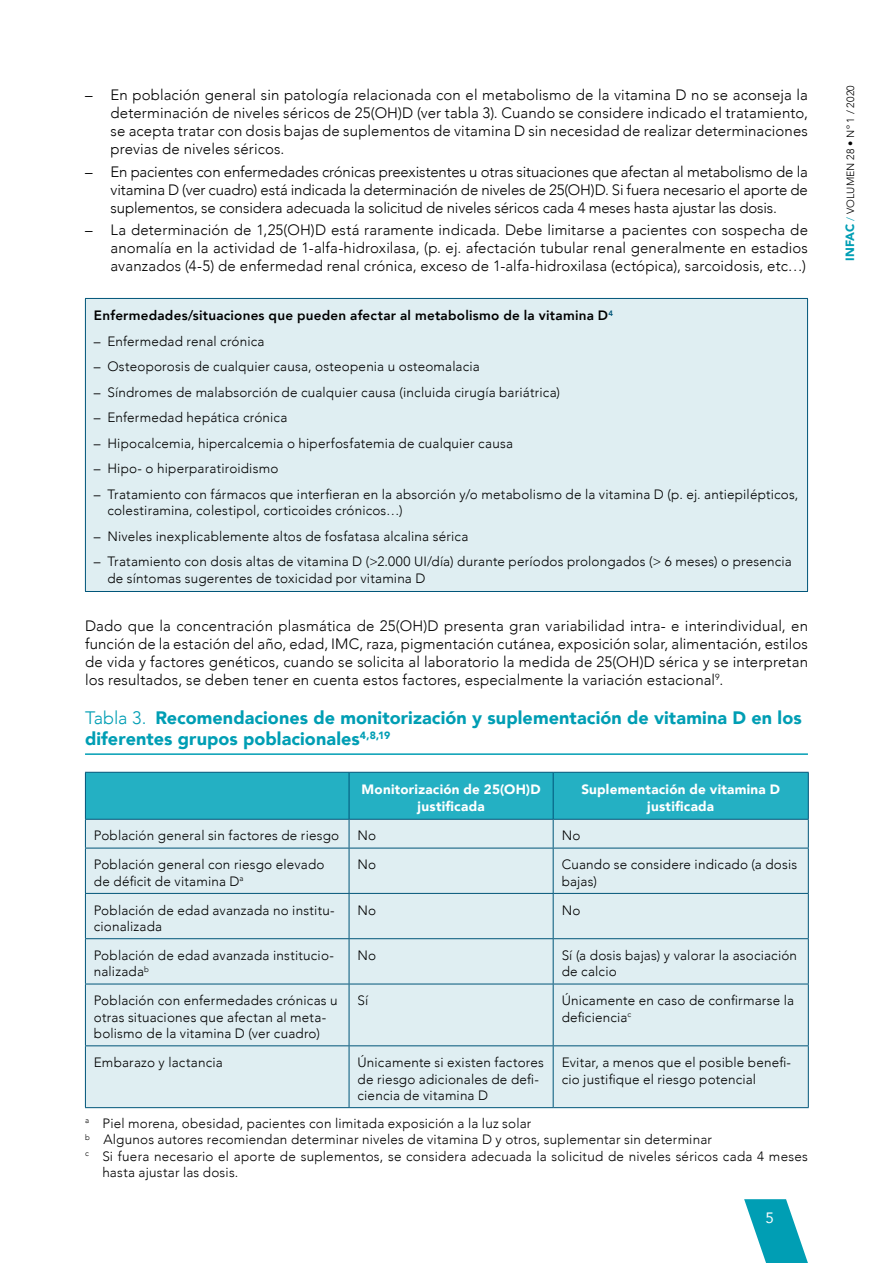
<style>
.page{position:relative;width:893px;height:1263px;background:#fff}
.page>*{position:absolute;margin:0;border:0;box-sizing:border-box;transform-origin:0 0}
.t1{font:900 18px/21px "Avenir";letter-spacing:.005em;color:#009eb4}
.t2{font:300 15px/18px "Avenir";letter-spacing:.005em;color:#000;text-align:justify}
.t3{font:15px "Avenir";color:#fff}
.t4{font:300 13.5px/16.5px "Avenir";letter-spacing:.015em;color:#000}
.t5{font:900 13.5px/16.5px "Avenir";letter-spacing:.02em;color:#fff;text-align:center}
.t6{font:800 13.5px "Avenir";letter-spacing:.015em;color:#000}
.t7{font:300 10.5px "Avenir";letter-spacing:.02em;color:#000}
.s1{font-weight:300}
.s2{font-weight:900;font-size:12px;color:#009eb4}
.s3{color:#009eb4}
</style>
<div class="page">
<hr style="left:85px;top:753px;width:723px;height:2px;background:#009eb4">
<div style="left:85px;top:298px;width:722px;height:293px;background:#dfeef2"></div>
<hr style="left:85px;top:298px;width:723px;height:1px;background:#005579">
<hr style="left:85px;top:299px;width:1px;height:292px;background:#005579">
<hr style="left:807px;top:299px;width:1px;height:292px;background:#005579">
<hr style="left:85px;top:591px;width:723px;height:1px;background:#005579">
<div style="left:86px;top:849px;width:722px;height:258px;background:#dfeef2"></div>
<hr style="left:85px;top:848px;width:264px;height:1px;background:#005579">
<hr style="left:349px;top:848px;width:204px;height:1px;background:#005579">
<hr style="left:349px;top:848px;width:1px;height:45px;background:#005579">
<hr style="left:553px;top:848px;width:256px;height:1px;background:#005579">
<hr style="left:553px;top:848px;width:1px;height:45px;background:#005579">
<hr style="left:85px;top:893px;width:264px;height:1px;background:#005579">
<hr style="left:349px;top:893px;width:204px;height:1px;background:#005579">
<hr style="left:349px;top:894px;width:1px;height:44px;background:#005579">
<hr style="left:553px;top:893px;width:256px;height:1px;background:#005579">
<hr style="left:553px;top:894px;width:1px;height:44px;background:#005579">
<hr style="left:85px;top:938px;width:264px;height:1px;background:#005579">
<hr style="left:349px;top:938px;width:204px;height:1px;background:#005579">
<hr style="left:349px;top:939px;width:1px;height:45px;background:#005579">
<hr style="left:553px;top:938px;width:256px;height:1px;background:#005579">
<hr style="left:553px;top:939px;width:1px;height:45px;background:#005579">
<hr style="left:85px;top:984px;width:264px;height:1px;background:#005579">
<hr style="left:349px;top:984px;width:204px;height:1px;background:#005579">
<hr style="left:349px;top:984px;width:1px;height:61px;background:#005579">
<hr style="left:553px;top:984px;width:256px;height:1px;background:#005579">
<hr style="left:553px;top:984px;width:1px;height:61px;background:#005579">
<hr style="left:85px;top:1045px;width:264px;height:1px;background:#005579">
<hr style="left:349px;top:1045px;width:204px;height:1px;background:#005579">
<hr style="left:349px;top:1046px;width:1px;height:61px;background:#005579">
<hr style="left:553px;top:1045px;width:256px;height:1px;background:#005579">
<hr style="left:553px;top:1046px;width:1px;height:61px;background:#005579">
<svg style="left:85px;top:773px;width:724px;height:75px;background:#69c5d3"></svg>
<hr style="left:85px;top:848px;width:1px;height:45px;background:#005579">
<hr style="left:808px;top:848px;width:1px;height:45px;background:#005579">
<hr style="left:85px;top:894px;width:1px;height:44px;background:#005579">
<hr style="left:808px;top:894px;width:1px;height:44px;background:#005579">
<hr style="left:85px;top:939px;width:1px;height:45px;background:#005579">
<hr style="left:808px;top:939px;width:1px;height:45px;background:#005579">
<hr style="left:85px;top:984px;width:1px;height:61px;background:#005579">
<hr style="left:808px;top:984px;width:1px;height:61px;background:#005579">
<hr style="left:85px;top:1046px;width:1px;height:61px;background:#005579">
<hr style="left:808px;top:1046px;width:1px;height:61px;background:#005579">
<hr style="left:85px;top:1107px;width:264px;height:1px;background:#005579">
<hr style="left:349px;top:1107px;width:204px;height:1px;background:#005579">
<hr style="left:553px;top:1107px;width:256px;height:1px;background:#005579">
<hr style="left:85px;top:772px;width:264px;height:1px;background:#005579">
<hr style="left:85px;top:773px;width:1px;height:46px;background:#005579">
<hr style="left:349px;top:772px;width:204px;height:1px;background:#005579">
<hr style="left:553px;top:772px;width:256px;height:1px;background:#005579">
<hr style="left:808px;top:773px;width:1px;height:46px;background:#005579">
<hr style="left:85px;top:819px;width:264px;height:1px;background:#005579">
<hr style="left:349px;top:819px;width:204px;height:1px;background:#005579">
<hr style="left:553px;top:819px;width:256px;height:1px;background:#005579">
<svg style="left:744px;top:1199px;width:64px;height:64px"></svg>
<p class="t2" style="left:111px;top:86px;width:699px;text-indent:-26px">– En población general sin patología relacionada con el metabolismo de la vitamina D no se aconseja la determinación de niveles séricos de 25(OH)D (ver tabla 3). Cuando se considere indicado el tratamiento, se acepta tratar con dosis bajas de suplementos de vitamina D sin necesidad de realizar determinaciones previas de niveles séricos.</p>
<p class="t2" style="left:111px;top:162px;width:699px;text-indent:-26px">– En pacientes con enfermedades crónicas preexistentes u otras situaciones que afectan al metabolismo de la vitamina D (ver cuadro) está indicada la determinación de niveles de 25(OH)D. Si fuera necesario el aporte de suplementos, se considera adecuada la solicitud de niveles séricos cada 4 meses hasta ajustar las dosis.</p>
<p class="t2" style="left:111px;top:221px;width:699px;text-indent:-26px">– La determinación de 1,25(OH)D está raramente indicada. Debe limitarse a pacientes con sospecha de anomalía en la actividad de 1-alfa-hidroxilasa, (p. ej. afectación tubular renal generalmente en estadios avanzados (4-5) de enfermedad renal crónica, exceso de 1-alfa-hidroxilasa (ectópica), sarcoidosis, etc…)</p>
<p class="t6" style="left:94px;top:305px;width:521px">Enfermedades/situaciones que pueden afectar al metabolismo de la vitamina D<sup>4</sup></p>
<p class="t4" style="left:94px;top:333px;width:172px">– Enfermedad renal crónica</p>
<p class="t4" style="left:94px;top:359px;width:387px">– Osteoporosis de cualquier causa, osteopenia u osteomalacia</p>
<p class="t4" style="left:94px;top:384px;width:468px">– Síndromes de malabsorción de cualquier causa (incluida cirugía bariátrica)</p>
<p class="t4" style="left:94px;top:410px;width:195px">– Enfermedad hepática crónica</p>
<p class="t4" style="left:94px;top:435px;width:421px">– Hipocalcemia, hipercalcemia o hiperfosfatemia de cualquier causa</p>
<p class="t4" style="left:94px;top:461px;width:186px">– Hipo- o hiperparatiroidismo</p>
<p class="t4" style="left:107px;top:486px;width:692px;text-indent:-13px">– Tratamiento con fármacos que interfieran en la absorción y/o metabolismo de la vitamina D (p. ej. antiepilépticos, colestiramina, colestipol, corticoides crónicos…)</p>
<p class="t4" style="left:94px;top:528px;width:376px">– Niveles inexplicablemente altos de fosfatasa alcalina sérica</p>
<p class="t4" style="left:107px;top:554px;width:686px;text-indent:-13px">– Tratamiento con dosis altas de vitamina D (&gt;2.000 UI/día) durante períodos prolongados (&gt; 6 meses) o presencia de síntomas sugerentes de toxicidad por vitamina D</p>
<p class="t2" style="left:85px;top:617px;width:724px">Dado que la concentración plasmática de 25(OH)D presenta gran variabilidad intra- e interindividual, en función de la estación del año, edad, IMC, raza, pigmentación cutánea, exposición solar, alimentación, estilos de vida y factores genéticos, cuando se solicita al laboratorio la medida de 25(OH)D sérica y se interpretan los resultados, se deben tener en cuenta estos factores, especialmente la variación estacional<sup>9</sup>.</p>
<h1 class="t1" style="left:85px;top:707px;width:718px"><span class="s1">Tabla 3.</span> Recomendaciones de monitorización y suplementación de vitamina D en los diferentes grupos poblacionales<sup>4,8,19</sup></h1>
<p class="t5" style="left:362px;top:781px;width:181px">Monitorización de 25(OH)D justificada</p>
<p class="t5" style="left:581px;top:781px;width:200px">Suplementación de vitamina D justificada</p>
<p class="t4" style="left:94px;top:827px;width:247px">Población general sin factores de riesgo</p>
<p class="t4" style="left:358px;top:827px;width:20px">No</p>
<p class="t4" style="left:562px;top:827px;width:20px">No</p>
<p class="t4" style="left:94px;top:856px;width:232px">Población general con riesgo elevado de déficit de vitamina D<sup>a</sup></p>
<p class="t4" style="left:358px;top:856px;width:20px">No</p>
<p class="t4" style="left:562px;top:856px;width:237px">Cuando se considere indicado (a dosis bajas)</p>
<p class="t4" style="left:94px;top:902px;width:242px">Población de edad avanzada no institu&shy;cionalizada</p>
<p class="t4" style="left:358px;top:902px;width:20px">No</p>
<p class="t4" style="left:562px;top:902px;width:20px">No</p>
<p class="t4" style="left:94px;top:947px;width:242px">Población de edad avanzada institucio&shy;nalizada<sup>b</sup></p>
<p class="t4" style="left:358px;top:947px;width:20px">No</p>
<p class="t4" style="left:562px;top:947px;width:237px">Sí (a dosis bajas) y valorar la asociación de calcio</p>
<p class="t4" style="left:94px;top:992px;width:245px">Población con enfermedades crónicas u otras situaciones que afectan al meta&shy;bolismo de la vitamina D (ver cuadro)</p>
<p class="t4" style="left:358px;top:992px;width:12px">Sí</p>
<p class="t4" style="left:562px;top:992px;width:234px">Únicamente en caso de confirmarse la deficiencia<sup>c</sup></p>
<p class="t4" style="left:94px;top:1054px;width:130px">Embarazo y lactancia</p>
<p class="t4" style="left:358px;top:1054px;width:188px">Únicamente si existen factores de riesgo adicionales de defi&shy;ciencia de vitamina D</p>
<p class="t4" style="left:562px;top:1054px;width:231px">Evitar, a menos que el posible benefi&shy;cio justifique el riesgo potencial</p>
<p class="t4" style="left:85px;top:1115px;width:448px"><sup>a</sup> Piel morena, obesidad, pacientes con limitada exposición a la luz solar</p>
<p class="t4" style="left:85px;top:1131px;width:628px"><sup>b</sup> Algunos autores recomiendan determinar niveles de vitamina D y otros, suplementar sin determinar</p>
<p class="t4" style="left:85px;top:1148px;width:724px"><sup>c</sup> Si fuera necesario el aporte de suplementos, se considera adecuada la solicitud de niveles séricos cada 4 meses</p>
<p class="t4" style="left:102px;top:1164px;width:138px">hasta ajustar las dosis.</p>
<p class="t3" style="left:765px;top:1206px;width:10px">5</p>
<p class="t7" style="left:844px;top:261px;width:177px;rotate:-90deg"><span class="s2">INFAC</span> <span class="s3">/</span> VOLUMEN 28 • Nº 1 / 2020</p>
</div>
